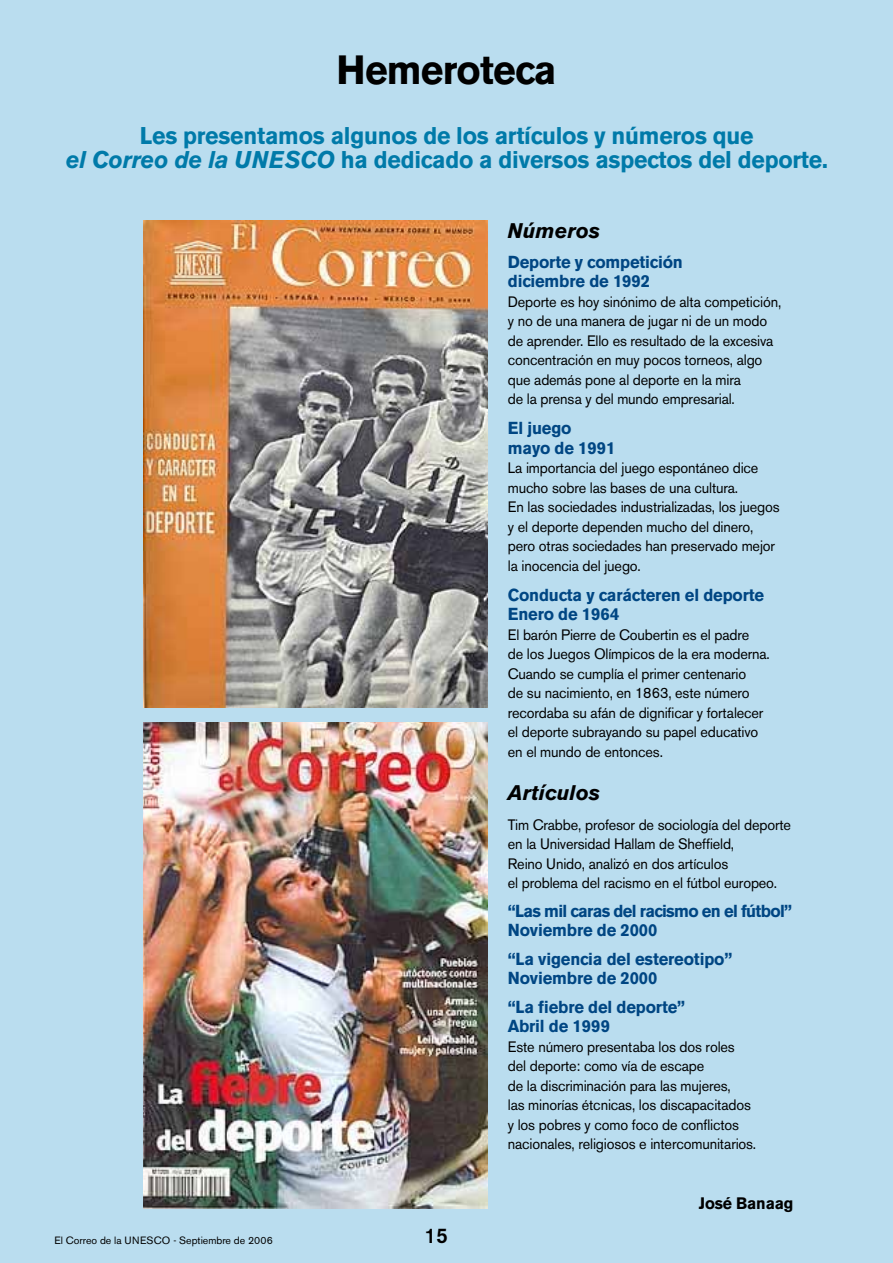
<style>
.page{position:relative;width:893px;height:1263px;background:#baddef}
.page>*{position:absolute;margin:0;border:0;box-sizing:border-box;transform-origin:0 0}
.t1{font:700 40.5px "Akzidenz Grotesk BE";letter-spacing:-.02em;color:#000;scale:.96 1}
.t2{font:700 24px/24px "Akzidenz Grotesk BE";letter-spacing:-.01em;color:#007aa9;text-align:center;scale:.96 1}
.t3{font:italic 700 21px "Akzidenz Grotesk BE";color:#000}
.t4{font:500 21px "Akzidenz Grotesk BE";color:#000;scale:.96 1}
.t5{font:700 17.25px/19.5px "Akzidenz Grotesk BE";letter-spacing:-.01em;color:#004683;scale:.96 1}
.t6{font:700 17.25px/19.5px "Akzidenz Grotesk BE";letter-spacing:-.04em;color:#004683;scale:.96 1}
.t7{font:700 16.5px "Akzidenz Grotesk BE";letter-spacing:-.01em;color:#000;scale:.96 1}
.t8{font:15px/19.5px "Akzidenz Grotesk BE";letter-spacing:-.01em;color:#000;scale:.96 1}
.t9{font:10.5px "Akzidenz Grotesk BE";color:#000}
.s1{font-style:italic}
</style>
<div class="page">
<img style="left:144px;top:722px;width:343px;height:487px">
<img style="left:144px;top:221px;width:343px;height:486px">
<h1 class="t1" style="left:337px;top:47px;width:230px">Hemeroteca</h1>
<h2 class="t2" style="left:66px;top:123px;width:795px">Les presentamos algunos de los artículos y números que<br><span class="s1">el Correo de la UNESCO</span> ha dedicado a diversos aspectos del deporte.</h2>
<h3 class="t3" style="left:508px;top:218px;width:94px">Números</h3>
<p class="t5" style="left:508px;top:252px;width:184px">Deporte y competición diciembre de 1992</p>
<p class="t8" style="left:508px;top:292px;width:286px">Deporte es hoy sinónimo de alta competición, y no de una manera de jugar ni de un modo de aprender. Ello es resultado de la excesiva concentración en muy pocos torneos, algo que además pone al deporte en la mira<br>de la prensa y del mundo empresarial.</p>
<p class="t5" style="left:508px;top:419px;width:113px">El juego mayo de 1991</p>
<p class="t8" style="left:508px;top:458px;width:285px">La importancia del juego espontáneo dice mucho sobre las bases de una cultura.<br>En las sociedades industrializadas, los juegos y el deporte dependen mucho del dinero, pero otras sociedades han preservado mejor la inocencia del juego.</p>
<p class="t5" style="left:508px;top:585px;width:269px">Conducta y carácteren el deporte<br>Enero de 1964</p>
<p class="t8" style="left:508px;top:625px;width:274px">El barón Pierre de Coubertin es el padre<br>de los Juegos Olímpicos de la era moderna.<br>Cuando se cumplía el primer centenario<br>de su nacimiento, en 1863, este número recordaba su afán de dignificar y fortalecer el deporte subrayando su papel educativo en el mundo de entonces.</p>
<h3 class="t3" style="left:508px;top:780px;width:94px">Artículos</h3>
<p class="t8" style="left:508px;top:815px;width:296px">Tim Crabbe, profesor de sociología del deporte en la Universidad Hallam de Sheffield,<br>Reino Unido, analizó en dos artículos<br>el problema del racismo en el fútbol europeo.</p>
<p class="t6" style="left:508px;top:901px;width:298px">“Las mil caras del racismo en el fútbol”<br>Noviembre de 2000</p>
<p class="t5" style="left:508px;top:949px;width:235px">“La vigencia del estereotipo”<br>Noviembre de 2000</p>
<p class="t5" style="left:508px;top:997px;width:186px">“La fiebre del deporte”<br>Abril de 1999</p>
<p class="t8" style="left:508px;top:1037px;width:260px">Este número presentaba los dos roles del deporte: como vía de escape<br>de la discriminación para las mujeres,<br>las minorías étcnicas, los discapacitados y los pobres y como foco de conflictos nacionales, religiosos e intercomunitarios.</p>
<p class="t9" style="left:55px;top:1234px;width:220px">El Correo de la UNESCO - Septiembre de 2006</p>
<h3 class="t4" style="left:425px;top:1223px;width:25px">15</h3>
<p class="t7" style="left:699px;top:1194px;width:100px">José Banaag</p>
</div>
